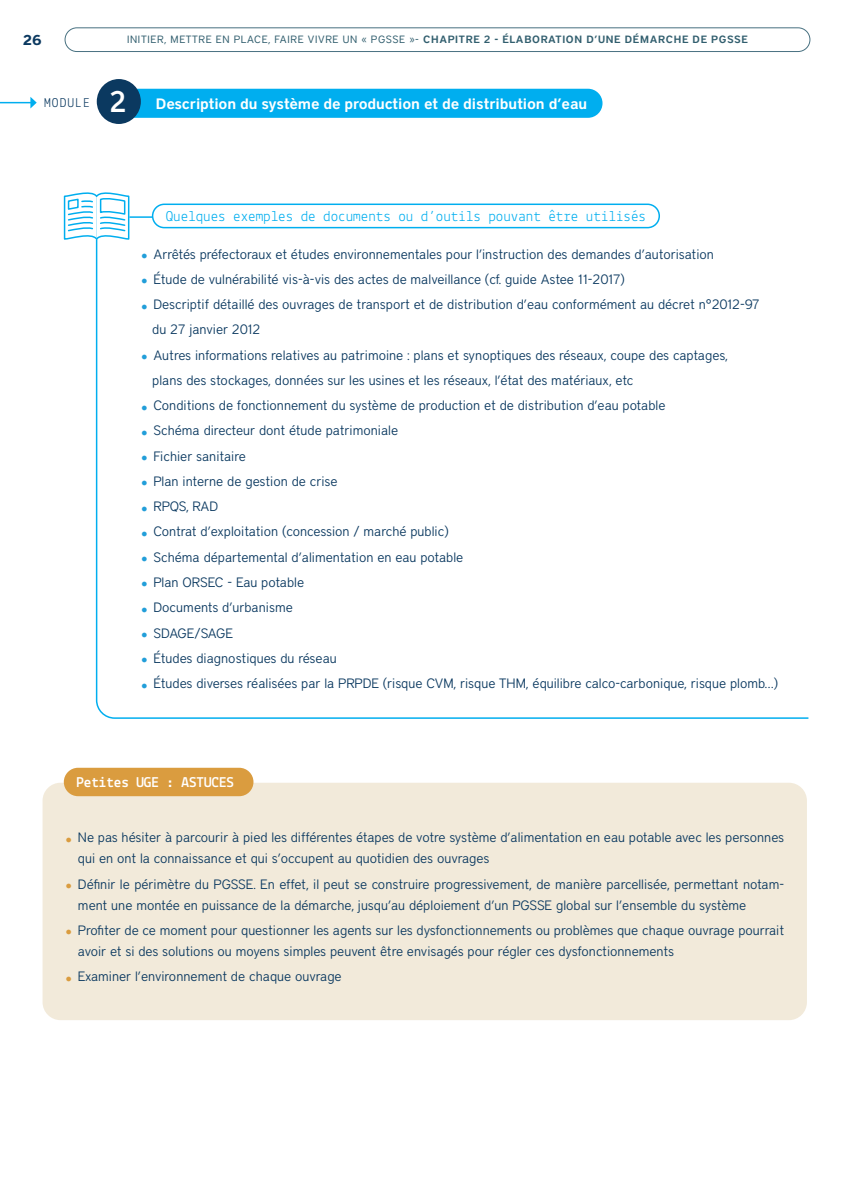
<style>
.page{position:relative;width:851px;height:1191px;background:#fff}
.page>*{position:absolute;margin:0;border:0;box-sizing:border-box;transform-origin:0 0}
.t1{font:700 33px "Lekton";color:#fff}
.texte_courant{font:15px "Lekton";color:#00aeef}
.texte_courant-2{font:600 15px "District";letter-spacing:-.01em;color:#fff}
.t2{font:700 15px "Lekton";color:#fff}
.t3{font:700 14.25px "District";color:#0b3960}
.BULLETS_BLEUS{font:300 13.5px/21px "District";color:#0b3960}
.BULLETS_BLEUS-2{font:300 13.5px "District";letter-spacing:-.025em;color:#0b3960}
.texte_courant-3{font:13.5px "Lekton";letter-spacing:.075em;color:#0b3960}
.t4{font:10.5px "District";letter-spacing:.065em;color:#315e6e}
.s1{font-weight:600}
.s2{font-weight:400;font-size:19.5px;color:#229ed9}
.s3{font-weight:400;font-size:19.5px;color:#da9c3f}
</style>
<div class="page">
<div style="left:118px;top:89px;width:484px;height:29px;background:#00aeef;border-radius:15px"></div>
<div style="left:65px;top:27px;width:745px;height:25px;border:1px solid #487181;border-radius:12px"></div>
<hr style="left:0;top:102px;width:31px;height:1px;background:#00aeef">
<svg style="left:30px;top:97px;width:7px;height:11px"></svg>
<div style="left:97px;top:79px;width:44px;height:45px;background:#0b3960;border-radius:50%"></div>
<div style="left:152px;top:203px;width:508px;height:25px;border:2px solid #00aeef;border-radius:12px"></div>
<div style="left:43px;top:782px;width:763px;height:238px;background:#f2eada;border-radius:18px"></div>
<div style="left:64px;top:767px;width:189px;height:29px;background:#da9c3f;border-radius:14px"></div>
<svg style="left:63px;top:192px;width:67px;height:48px"></svg>
<hr style="left:129px;top:216px;width:23px;height:2px;background:#00aeef">
<svg style="left:95px;top:238px;width:714px;height:481px"></svg>
<p class="t3" style="left:23px;top:31px;width:20px">26</p>
<p class="t4" style="left:127px;top:33px;width:622px">INITIER, METTRE EN PLACE, FAIRE VIVRE UN « PGSSE »- <span class="s1">CHAPITRE 2 - ÉLABORATION D’UNE DÉMARCHE DE PGSSE</span></p>
<p class="texte_courant-3" style="left:44px;top:95px;width:47px">MODULE</p>
<p class="t1" style="left:109px;top:81px;width:18px">2</p>
<p class="texte_courant-2" style="left:156px;top:95px;width:433px">Description du système de production et de distribution d’eau</p>
<p class="texte_courant" style="left:166px;top:207px;width:481px">Quelques exemples de documents ou d’outils pouvant être utilisés</p>
<p class="BULLETS_BLEUS" style="left:141px;top:243px;width:574px"><span class="s2">•</span> Arrêtés préfectoraux et études environnementales pour l’instruction des demandes d’autorisation</p>
<p class="BULLETS_BLEUS" style="left:141px;top:268px;width:485px"><span class="s2">•</span> Étude de vulnérabilité vis-à-vis des actes de malveillance (cf. guide Astee 11-2017)</p>
<p class="BULLETS_BLEUS" style="left:141px;top:294px;width:620px"><span class="s2">•</span> Descriptif détaillé des ouvrages de transport et de distribution d’eau conformément au décret n°2012-97</p>
<p class="BULLETS_BLEUS" style="left:152px;top:319px;width:109px">du 27 janvier 2012</p>
<p class="BULLETS_BLEUS" style="left:141px;top:344px;width:588px"><span class="s2">•</span> Autres informations relatives au patrimoine : plans et synoptiques des réseaux, coupe des captages,</p>
<p class="BULLETS_BLEUS" style="left:152px;top:369px;width:482px">plans des stockages, données sur les usines et les réseaux, l’état des matériaux, etc</p>
<p class="BULLETS_BLEUS" style="left:141px;top:395px;width:526px"><span class="s2">•</span> Conditions de fonctionnement du système de production et de distribution d’eau potable</p>
<p class="BULLETS_BLEUS" style="left:141px;top:420px;width:259px"><span class="s2">•</span> Schéma directeur dont étude patrimoniale</p>
<p class="BULLETS_BLEUS" style="left:141px;top:445px;width:107px"><span class="s2">•</span> Fichier sanitaire</p>
<p class="BULLETS_BLEUS" style="left:141px;top:470px;width:198px"><span class="s2">•</span> Plan interne de gestion de crise</p>
<p class="BULLETS_BLEUS" style="left:141px;top:496px;width:79px"><span class="s2">•</span> RPQS, RAD</p>
<p class="BULLETS_BLEUS" style="left:141px;top:521px;width:309px"><span class="s2">•</span> Contrat d’exploitation (concession / marché public)</p>
<p class="BULLETS_BLEUS" style="left:141px;top:546px;width:324px"><span class="s2">•</span> Schéma départemental d’alimentation en eau potable</p>
<p class="BULLETS_BLEUS" style="left:141px;top:571px;width:165px"><span class="s2">•</span> Plan ORSEC - Eau potable</p>
<p class="BULLETS_BLEUS" style="left:141px;top:597px;width:153px"><span class="s2">•</span> Documents d’urbanisme</p>
<p class="BULLETS_BLEUS-2" style="left:141px;top:625px;width:94px"><span class="s2">•</span> SDAGE/SAGE</p>
<p class="BULLETS_BLEUS" style="left:141px;top:647px;width:197px"><span class="s2">•</span> Études diagnostiques du réseau</p>
<p class="BULLETS_BLEUS" style="left:141px;top:672px;width:638px"><span class="s2">•</span> Études diverses réalisées par la PRPDE (risque CVM, risque THM, équilibre calco-carbonique, risque plomb…)</p>
<p class="t2" style="left:76px;top:773px;width:159px">Petites UGE : ASTUCES</p>
<p class="BULLETS_BLEUS" style="left:78px;top:827px;width:707px;text-indent:-13px"><span class="s3">•</span> Ne pas hésiter à parcourir à pied les différentes étapes de votre système d’alimentation en eau potable avec les personnes qui en ont la connaissance et qui s’occupent au quotidien des ouvrages</p>
<p class="BULLETS_BLEUS" style="left:78px;top:873px;width:707px;text-indent:-13px"><span class="s3">•</span> Définir le périmètre du PGSSE. En effet, il peut se construire progressivement, de manière parcellisée, permettant notam&shy;ment une montée en puissance de la démarche, jusqu’au déploiement d’un PGSSE global sur l’ensemble du système</p>
<p class="BULLETS_BLEUS" style="left:78px;top:919px;width:707px;text-indent:-13px"><span class="s3">•</span> Profiter de ce moment pour questionner les agents sur les dysfonctionnements ou problèmes que chaque ouvrage pourrait avoir et si des solutions ou moyens simples peuvent être envisagés pour régler ces dysfonctionnements</p>
<p class="BULLETS_BLEUS" style="left:65px;top:965px;width:278px"><span class="s3">•</span> Examiner l’environnement de chaque ouvrage</p>
</div>
